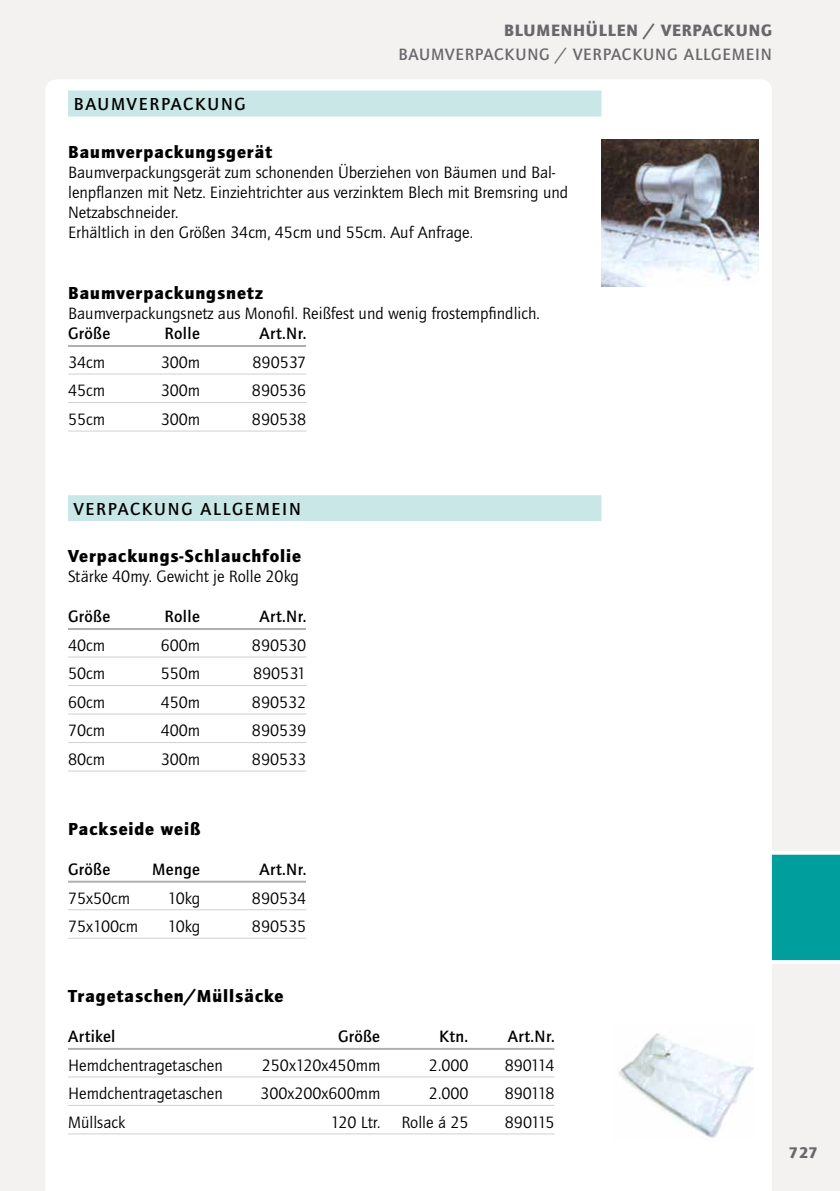
<style>
.page{position:relative;width:840px;height:1191px;background:#fff}
.page>*{position:absolute;margin:0;border:0;box-sizing:border-box;transform-origin:0 0}
.t1{font:900 18px "Quay Itc T";letter-spacing:.05em;color:#000}
.t2{font:700 18px "Quay Itc T";letter-spacing:.1em;color:#000}
.t3{font:17px/20px "Quay Itc T";color:#000}
.t4{font:700 17px "Quay Itc T";letter-spacing:.02em;color:#000}
.t5{font:700 17px "Quay Itc T";letter-spacing:.05em;color:#68676c}
.t6{font:900 17px "Quay Itc T";letter-spacing:.05em;color:#68676c}
.t7{font:900 16px "Quay Itc T";color:#68676c}
</style>
<div class="page">
<div style="left:0;top:0;width:839px;height:1191px;background:#f3f2f0"></div>
<svg style="left:771px;top:850px;width:68px;height:114px;background:#16a7a6"></svg>
<div style="left:46px;top:80px;width:725px;height:1111px;background:#fff"></div>
<div style="left:68px;top:91px;width:533px;height:26px;background:#c9e7e7"></div>
<hr style="left:68px;top:345px;width:238px;height:2px;background:#aeafb2">
<hr style="left:68px;top:373px;width:238px;height:1px;background:#ced0d2">
<hr style="left:68px;top:402px;width:238px;height:1px;background:#ced0d2">
<hr style="left:68px;top:430px;width:238px;height:1px;background:#ced0d2">
<div style="left:68px;top:495px;width:533px;height:26px;background:#c9e7e7"></div>
<hr style="left:68px;top:628px;width:238px;height:2px;background:#aeafb2">
<hr style="left:68px;top:656px;width:238px;height:1px;background:#ced0d2">
<hr style="left:68px;top:685px;width:238px;height:1px;background:#ced0d2">
<hr style="left:68px;top:713px;width:238px;height:1px;background:#ced0d2">
<hr style="left:68px;top:742px;width:238px;height:1px;background:#ced0d2">
<hr style="left:68px;top:770px;width:238px;height:1px;background:#ced0d2">
<hr style="left:68px;top:880px;width:238px;height:2px;background:#aeafb2">
<hr style="left:68px;top:909px;width:238px;height:1px;background:#ced0d2">
<hr style="left:68px;top:937px;width:238px;height:1px;background:#ced0d2">
<hr style="left:68px;top:1048px;width:486px;height:2px;background:#aeafb2">
<hr style="left:68px;top:1076px;width:486px;height:1px;background:#ced0d2">
<hr style="left:68px;top:1105px;width:486px;height:1px;background:#ced0d2">
<hr style="left:68px;top:1133px;width:486px;height:1px;background:#ced0d2">
<img style="left:601px;top:140px;width:157px;height:146px">
<img style="left:611px;top:1023px;width:141px;height:117px">
<p class="t6" style="left:503px;top:20px;width:200px">Blumenhüllen / Verpack</p>
<p class="t6" style="left:735px;top:20px;width:36px">ung</p>
<p class="t5" style="left:398px;top:44px;width:372px">BAUMVERPACKUNG / VERPACKUNG ALLG EMEIN</p>
<p class="t2" style="left:74px;top:94px;width:87px">BAUMVERPA</p>
<p class="t2" style="left:183px;top:94px;width:50px">CKUNG</p>
<p class="t1" style="left:68px;top:141px;width:205px">Baumverpackungsgerät</p>
<p class="t3" style="left:68px;top:162px;width:501px">Baumverpackungsgerät zum schonenden Überziehen von Bäumen und Bal&shy;lenpflanzen mit Netz. Einziehtrichter aus verzinktem Blech mit Bremsring und Netzabschneider.<br>Erhältlich in den Größen 34cm, 45cm und 55cm. Auf Anfrage.</p>
<p class="t1" style="left:68px;top:283px;width:196px">Baumverpackungsnetz</p>
<p class="t3" style="left:68px;top:303px;width:473px">Baumverpackungsnetz aus Monofil. Reißfest und wenig frostempfindlich.</p>
<p class="t4" style="left:68px;top:324px;width:44px">GRÖßE</p>
<p class="t4" style="left:164px;top:324px;width:37px">ROLLE</p>
<p class="t4" style="left:259px;top:324px;width:48px">ART.NR.</p>
<p class="t3" style="left:68px;top:352px;width:39px">34cm</p>
<p class="t3" style="left:161px;top:352px;width:41px">300m</p>
<p class="t3" style="left:252px;top:352px;width:55px">890537</p>
<p class="t3" style="left:68px;top:380px;width:39px">45cm</p>
<p class="t3" style="left:161px;top:380px;width:41px">300m</p>
<p class="t3" style="left:252px;top:380px;width:56px">890536</p>
<p class="t3" style="left:68px;top:409px;width:39px">55cm</p>
<p class="t3" style="left:161px;top:409px;width:41px">300m</p>
<p class="t3" style="left:252px;top:409px;width:56px">890538</p>
<p class="t2" style="left:74px;top:498px;width:34px">VERPA</p>
<p class="t2" style="left:130px;top:498px;width:169px">CKUNG ALLGEMEIN</p>
<p class="t1" style="left:68px;top:545px;width:234px">Verpackungs-Schlauchfolie</p>
<p class="t3" style="left:68px;top:566px;width:232px">Stärke 40my. Gewicht je Rolle 20kg</p>
<p class="t4" style="left:68px;top:607px;width:44px">GRÖßE</p>
<p class="t4" style="left:164px;top:607px;width:37px">ROLLE</p>
<p class="t4" style="left:259px;top:607px;width:48px">ART.NR.</p>
<p class="t3" style="left:68px;top:635px;width:39px">40cm</p>
<p class="t3" style="left:161px;top:635px;width:41px">600m</p>
<p class="t3" style="left:252px;top:635px;width:56px">890530</p>
<p class="t3" style="left:68px;top:663px;width:39px">50cm</p>
<p class="t3" style="left:161px;top:663px;width:41px">550m</p>
<p class="t3" style="left:253px;top:663px;width:55px">890531</p>
<p class="t3" style="left:68px;top:692px;width:39px">60cm</p>
<p class="t3" style="left:161px;top:692px;width:41px">450m</p>
<p class="t3" style="left:252px;top:692px;width:56px">890532</p>
<p class="t3" style="left:68px;top:720px;width:39px">70cm</p>
<p class="t3" style="left:161px;top:720px;width:41px">400m</p>
<p class="t3" style="left:252px;top:720px;width:56px">890539</p>
<p class="t3" style="left:68px;top:749px;width:39px">80cm</p>
<p class="t3" style="left:161px;top:749px;width:41px">300m</p>
<p class="t3" style="left:252px;top:749px;width:56px">890533</p>
<p class="t1" style="left:68px;top:818px;width:134px">Packseide weiß</p>
<p class="t4" style="left:68px;top:859px;width:44px">GRÖßE</p>
<p class="t4" style="left:152px;top:859px;width:49px">MENGE</p>
<p class="t4" style="left:259px;top:859px;width:48px">ART.NR.</p>
<p class="t3" style="left:68px;top:887px;width:64px">75x50cm</p>
<p class="t3" style="left:168px;top:887px;width:34px">10kg</p>
<p class="t3" style="left:252px;top:887px;width:56px">890534</p>
<p class="t3" style="left:68px;top:916px;width:72px">75x100cm</p>
<p class="t3" style="left:168px;top:916px;width:34px">10kg</p>
<p class="t3" style="left:252px;top:916px;width:56px">890535</p>
<p class="t1" style="left:68px;top:985px;width:217px">Tragetaschen/Müllsäcke</p>
<p class="t4" style="left:68px;top:1026px;width:49px">ARTIKEL</p>
<p class="t4" style="left:338px;top:1026px;width:44px">GRÖßE</p>
<p class="t4" style="left:439px;top:1026px;width:30px">KTN.</p>
<p class="t4" style="left:507px;top:1026px;width:48px">ART.NR.</p>
<p class="t3" style="left:68px;top:1054px;width:156px">Hemdchentragetaschen</p>
<p class="t3" style="left:262px;top:1054px;width:120px">250x120x450mm</p>
<p class="t3" style="left:428px;top:1054px;width:41px">2.000</p>
<p class="t3" style="left:504px;top:1054px;width:51px">890114</p>
<p class="t3" style="left:68px;top:1083px;width:156px">Hemdchentragetaschen</p>
<p class="t3" style="left:260px;top:1083px;width:122px">300x200x600mm</p>
<p class="t3" style="left:428px;top:1083px;width:41px">2.000</p>
<p class="t3" style="left:504px;top:1083px;width:51px">890118</p>
<p class="t3" style="left:68px;top:1111px;width:59px">Müllsack</p>
<p class="t3" style="left:330px;top:1111px;width:139px">120 Ltr. Rolle á 25</p>
<p class="t3" style="left:504px;top:1111px;width:51px">890115</p>
<p class="t7" style="left:788px;top:1143px;width:31px">727</p>
</div>
